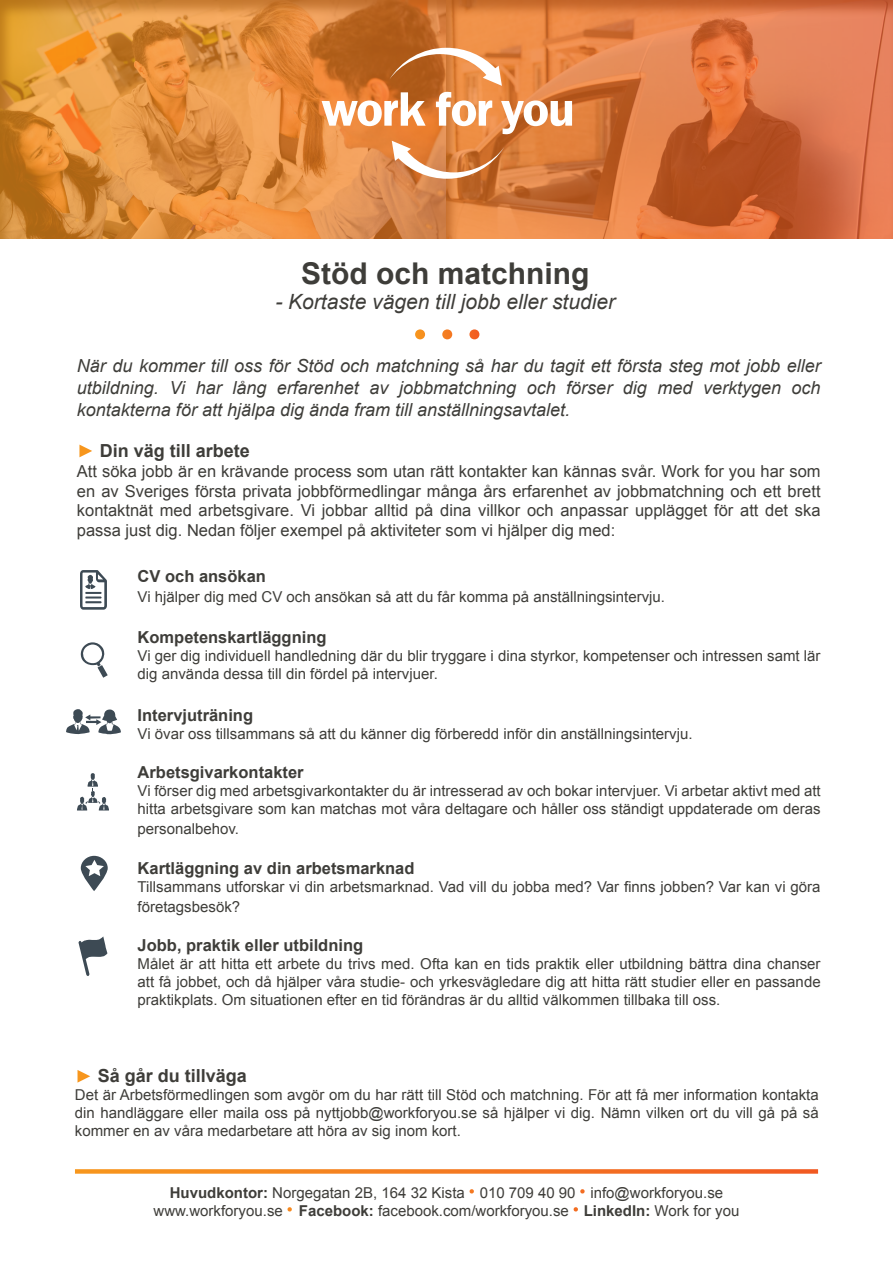
<style>
.page{position:relative;width:893px;height:1263px;background:#fff}
.page>*{position:absolute;margin:0;border:0;box-sizing:border-box;transform-origin:0 0}
.t1{font:700 34.5px "Arial";color:#fff}
.t2{font:700 30px "Arial";color:#3e3d39}
.t3{font:italic 21px "Arial";color:#3e3d39}
.t4{font:italic 18px/21.6px "Arial";color:#3e3d39;text-align:justify}
.t5{font:700 18px "Arial";color:#3e3d39}
.t6{font:16.5px/19.8px "Arial";color:#3e3d39;text-align:justify}
.t7{font:700 16.5px "Arial";color:#3e3d39}
.t8{font:15px/18px "Arial";color:#3e3d39}
.s1{font-style:italic;color:#fff}
.s2{font-weight:700}
.s3{font-weight:700;color:#fff}
</style>
<div class="page">
<svg style="left:75px;top:1169px;width:743px;height:5px;background:#f58636"></svg>
<svg style="left:0;top:0;width:893px;height:238px;background:#da803f"></svg>
<svg style="left:389px;top:48px;width:113px;height:38px"></svg>
<svg style="left:392px;top:141px;width:112px;height:38px"></svg>
<svg style="left:322px;top:92px;width:104px;height:34px"></svg>
<svg style="left:436px;top:92px;width:56px;height:34px"></svg>
<svg style="left:501px;top:100px;width:71px;height:34px"></svg>
<svg style="left:77px;top:773px;width:32px;height:37px"></svg>
<svg style="left:78px;top:936px;width:29px;height:40px"></svg>
<svg style="left:80px;top:642px;width:28px;height:36px"></svg>
<svg style="left:81px;top:856px;width:27px;height:35px"></svg>
<svg style="left:80px;top:570px;width:27px;height:40px"></svg>
<svg style="left:66px;top:709px;width:55px;height:25px"></svg>
<p class="t2" style="left:301px;top:253px;width:290px">Stöd och matchning</p>
<p class="t3" style="left:275px;top:288px;width:341px">- Kortaste vägen till jobb eller studier</p>
<p class="t1" style="left:414px;top:311px;width:68px">• • •</p>
<p class="t4" style="left:77px;top:356px;width:745px">När du kommer till oss för Stöd och matchning så har du tagit ett första steg mot jobb eller utbildning. Vi har lång erfarenhet av jobbmatchning och förser dig med verktygen och kontakterna för att hjälpa dig ända fram till anställningsavtalet.</p>
<p class="t5" style="left:77px;top:439px;width:174px"><span class="s1">►</span> Din väg till arbete</p>
<p class="t6" style="left:77px;top:461px;width:745px">Att söka jobb är en krävande process som utan rätt kontakter kan kännas svår. Work for you har som en av Sveriges första privata jobbförmedlingar många års erfarenhet av jobbmatchning och ett brett kontaktnät med arbetsgivare. Vi jobbar alltid på dina villkor och anpassar upplägget för att det ska passa just dig. Nedan följer exempel på aktiviteter som vi hjälper dig med:</p>
<p class="t7" style="left:138px;top:565px;width:130px">CV och ansökan</p>
<p class="t8" style="left:138px;top:588px;width:529px">Vi hjälper dig med CV och ansökan så att du får komma på anställningsintervju.</p>
<p class="t7" style="left:138px;top:626px;width:190px">Kompetenskartläggning</p>
<p class="t8" style="left:138px;top:647px;width:684px">Vi ger dig individuell handledning där du blir tryggare i dina styrkor, kompetenser och intressen samt lär dig använda dessa till din fördel på intervjuer.</p>
<p class="t7" style="left:138px;top:704px;width:117px">Intervjuträning</p>
<p class="t8" style="left:138px;top:724px;width:556px">Vi övar oss tillsammans så att du känner dig förberedd inför din anställningsintervju.</p>
<p class="t7" style="left:138px;top:761px;width:167px">Arbetsgivarkontakter</p>
<p class="t8" style="left:138px;top:782px;width:685px">Vi förser dig med arbetsgivarkontakter du är intresserad av och bokar intervjuer. Vi arbetar aktivt med att hitta arbetsgivare som kan matchas mot våra deltagare och håller oss ständigt uppdaterade om deras</p>
<p class="t8" style="left:138px;top:820px;width:103px">personalbehov.</p>
<p class="t7" style="left:138px;top:857px;width:278px">Kartläggning av din arbetsmarknad</p>
<p class="t8" style="left:138px;top:877px;width:684px;line-height:19.8px">Tillsammans utforskar vi din arbetsmarknad. Vad vill du jobba med? Var finns jobben? Var kan vi göra företagsbesök?</p>
<p class="t7" style="left:138px;top:934px;width:227px">Jobb, praktik eller utbildning</p>
<p class="t8" style="left:138px;top:955px;width:684px;text-align:justify">Målet är att hitta ett arbete du trivs med. Ofta kan en tids praktik eller utbildning bättra dina chanser att få jobbet, och då hjälper våra studie- och yrkesvägledare dig att hitta rätt studier eller en passande praktikplats. Om situationen efter en tid förändras är du alltid välkommen tillbaka till oss.</p>
<p class="t5" style="left:75px;top:1064px;width:173px"><span class="s1">►</span> Så går du tillväga</p>
<p class="t8" style="left:75px;top:1086px;width:745px;text-align:justify">Det är Arbetsförmedlingen som avgör om du har rätt till Stöd och matchning. För att få mer information kontakta din handläggare eller maila oss på nyttjobb@workforyou.se så hjälper vi dig. Nämn vilken ort du vill gå på så kommer en av våra medarbetare att höra av sig inom kort.</p>
<p class="t8" style="left:170px;top:1184px;width:555px"><span class="s2">Huvudkontor:</span> Norgegatan 2B, 164 32 Kista <span class="s3">•</span> 010 709 40 90 <span class="s3">•</span> info@workforyou.se</p>
<p class="t8" style="left:154px;top:1202px;width:587px">www.workforyou.se <span class="s3">•</span> <span class="s2">Facebook:</span> facebook.com/workforyou.se <span class="s3">•</span> <span class="s2">LinkedIn:</span> Work for you</p>
</div>
